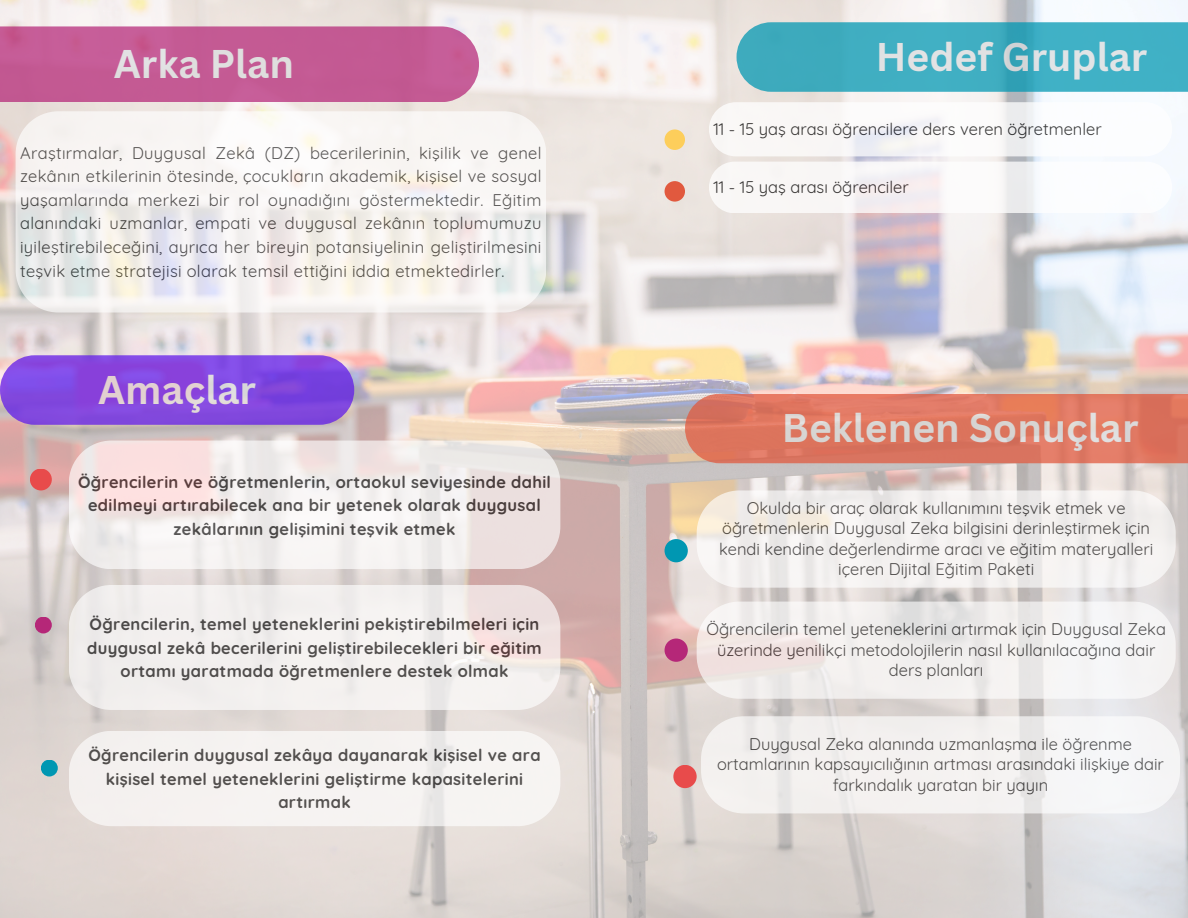
<style>
.page{position:relative;width:1188px;height:918px;background:#fff}
.page>*{position:absolute;margin:0;border:0;box-sizing:border-box;transform-origin:0 0}
.t1{font:700 39px "Canva Sans";color:#dadcde}
.t2{font:16.5px/20.2px "Quicksand";color:#000;text-align:center}
.t3{font:700 16.5px/23.7px "Quicksand";letter-spacing:.02em;color:#000;text-align:center}
</style>
<div class="page">
<img style="left:0;top:0;width:1188px;height:918px">
<div style="left:0;top:26px;width:479px;height:76px;background:#c45a93"></div>
<div style="left:0;top:355px;width:354px;height:70px;background:linear-gradient(to right,#8749e0,#7d44de);border-radius:35px"></div>
<svg style="left:16px;top:111px;width:530px;height:202px;fill:#f8f4f2"></svg>
<div style="left:30px;top:469px;width:22px;height:21px;background:#e84b4b;border-radius:50%"></div>
<svg style="left:69px;top:441px;width:491px;height:128px"></svg>
<div style="left:35px;top:617px;width:17px;height:16px;background:#b52778;border-radius:50%"></div>
<svg style="left:69px;top:585px;width:491px;height:125px;fill:#f2efee"></svg>
<div style="left:41px;top:760px;width:17px;height:17px;background:#0097b2;border-radius:50%"></div>
<svg style="left:69px;top:731px;width:491px;height:95px;fill:#f6f2f1"></svg>
<svg style="left:737px;top:22px;width:451px;height:70px;background:#42aec1"></svg>
<svg style="left:685px;top:394px;width:503px;height:69px;background:#dd7761"></svg>
<svg style="left:709px;top:102px;width:463px;height:54px"></svg>
<div style="left:665px;top:129px;width:20px;height:21px;background:#fdce5b;border-radius:50%"></div>
<div style="left:709px;top:162px;width:463px;height:51px;background:#f9f7f6;border-radius:26px"></div>
<div style="left:665px;top:181px;width:20px;height:21px;background:#e1593e;border-radius:50%"></div>
<div style="left:665px;top:539px;width:23px;height:23px;background:#0097b2;border-radius:50%"></div>
<svg style="left:697px;top:490px;width:479px;height:98px;fill:#f2efee"></svg>
<div style="left:665px;top:639px;width:23px;height:23px;background:#b52778;border-radius:50%"></div>
<svg style="left:697px;top:602px;width:479px;height:97px;fill:#f2f0ee"></svg>
<svg style="left:701px;top:716px;width:479px;height:97px;fill:#f4f1f0"></svg>
<div style="left:673px;top:765px;width:24px;height:23px;background:#e84b4b;border-radius:50%"></div>
<h1 class="t1" style="left:114px;top:37px;width:182px">Arka Plan</h1>
<p class="t2" style="left:20px;top:141px;width:523px;line-height:23.7px;text-align:justify">Araştırmalar, Duygusal Zekâ (DZ) becerilerinin, kişilik ve genel zekânın etkilerinin ötesinde, çocukların akademik, kişisel ve sosyal yaşamlarında merkezi bir rol oynadığını göstermektedir. Eğitim alanındaki uzmanlar, empati ve duygusal zekânın toplumumuzu iyileştirebileceğini, ayrıca her bireyin potansiyelinin geliştirilmesini teşvik etme stratejisi olarak temsil ettiğini iddia etmektedirler.</p>
<h1 class="t1" style="left:98px;top:362px;width:159px">Amaçlar</h1>
<p class="t3" style="left:78px;top:470px;width:475px">Öğrencilerin ve öğretmenlerin, ortaokul seviyesinde dahil edilmeyi artırabilecek ana bir yetenek olarak duygusal zekâlarının gelişimini teşvik etmek</p>
<p class="t3" style="left:87px;top:612px;width:456px">Öğrencilerin, temel yeteneklerini pekiştirebilmeleri için duygusal zekâ becerilerini geliştirebilecekleri bir eğitim ortamı yaratmada öğretmenlere destek olmak</p>
<p class="t3" style="left:88px;top:743px;width:454px">Öğrencilerin duygusal zekâya dayanarak kişisel ve ara kişisel temel yeteneklerini geliştirme kapasitelerini artırmak</p>
<h1 class="t1" style="left:876px;top:29px;width:273px">Hedef Gruplar</h1>
<p class="t2" style="left:713px;top:119px;width:390px">11 - 15 yaş arası öğrencilere ders veren öğretmenler</p>
<p class="t2" style="left:713px;top:177px;width:197px">11 - 15 yaş arası öğrenciler</p>
<h1 class="t1" style="left:782px;top:400px;width:358px">Beklenen Sonuçlar</h1>
<p class="t2" style="left:719px;top:498px;width:436px">Okulda bir araç olarak kullanımını teşvik etmek ve öğretmenlerin Duygusal Zeka bilgisini derinleştirmek için kendi kendine değerlendirme aracı ve eğitim materyalleri içeren Dijital Eğitim Paketi</p>
<p class="t2" style="left:706px;top:619px;width:461px">Öğrencilerin temel yeteneklerini artırmak için Duygusal Zeka üzerinde yenilikçi metodolojilerin nasıl kullanılacağına dair ders planları</p>
<p class="t2" style="left:717px;top:734px;width:448px">Duygusal Zeka alanında uzmanlaşma ile öğrenme ortamlarının kapsayıcılığının artması arasındaki ilişkiye dair farkındalık yaratan bir yayın</p>
</div>
